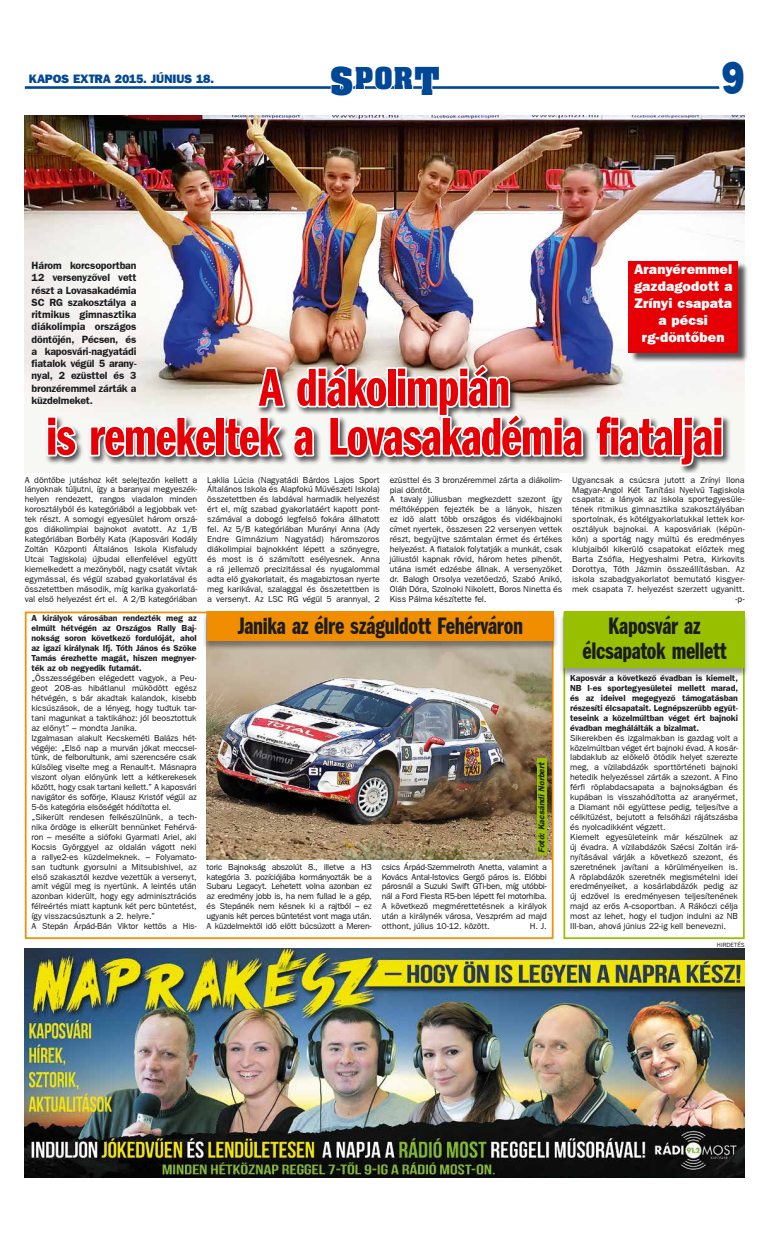
<style>
.page{position:relative;width:772px;height:1238px;background:#fff}
.page>*{position:absolute;margin:0;border:0;box-sizing:border-box;transform-origin:0 0}
.t1{font:600 extra-condensed 55.12px/49px "Franklin Gothic Itc TEE";letter-spacing:-.02em;color:#e60005;text-align:center}
.t2{font:800 46.99px "Frankfurt Gothic";color:#004795;scale:.82 1}
.t3{font:700 25.64px "Aardvark";color:#004795}
.t4{font:600 extra-condensed 24.5px/24.5px "Franklin Gothic Itc TEE";letter-spacing:-.015em;color:#1b1c20;text-align:center}
.t5{font:800 14px/16.8px "Frankfurt Gothic";letter-spacing:.01em;color:#fff;text-align:center}
.t6{font:800 12.25px "Frankfurt Gothic";letter-spacing:-.015em;color:#004795}
.t7{font:700 10.5px/12.2px "Frankfurt Gothic";letter-spacing:-.01em;color:#1b1c20;text-align:justify}
.t8{font:8.75px/9.9px "Frankfurt Gothic";letter-spacing:-.005em;color:#1b1c20;text-align:justify}
.t9{font:700 8.75px/9.9px "Frankfurt Gothic";letter-spacing:-.005em;color:#1b1c20;text-align:justify}
.t10{font:italic 700 8.75px "Frankfurt Gothic";color:#1b1c20}
.t11{font:6.12px "Frankfurt Gothic";letter-spacing:.01em;color:#1b1c20}
.s1{font-size:32.73px}
</style>
<div class="page">
<img style="left:206px;top:651px;width:344px;height:208px">
<div style="left:25px;top:611px;width:528px;height:328px;border:2px solid #f29000"></div>
<hr style="left:25px;top:86px;width:719px;height:3px;background:#004795">
<svg style="left:329px;top:86px;width:111px;height:3px"></svg>
<svg style="left:711px;top:86px;width:33px;height:3px"></svg>
<img style="left:25px;top:949px;width:719px;height:228px">
<img style="left:25px;top:115px;width:719px;height:358px">
<div style="left:45px;top:363px;width:686px;height:111px;background:#1b1c20;opacity:.75"></div>
<svg style="left:45px;top:414px;width:34px;height:45px"></svg>
<img style="left:88px;top:337px;width:498px;height:137px">
<svg style="left:593px;top:413px;width:131px;height:55px"></svg>
<div style="left:629px;top:262px;width:119px;height:101px;background:#1b1c20;opacity:.75"></div>
<div style="left:628px;top:261px;width:109px;height:91px;background:#e60005"></div>
<div style="left:202px;top:612px;width:356px;height:39px;background:#1b1c20;opacity:.45"></div>
<div style="left:207px;top:611px;width:346px;height:30px;background:#f18e00"></div>
<div style="left:563px;top:611px;width:181px;height:328px;border:2px solid #98c000"></div>
<div style="left:559px;top:612px;width:190px;height:65px;background:#1b1c20;opacity:.45"></div>
<div style="left:564px;top:611px;width:180px;height:57px;background:#98c000"></div>
<div style="left:537px;top:758px;width:9px;height:97px;background:#98c000"></div>
<h3 class="t6" style="left:29px;top:71px;width:187px">KAPOS EXTRA 2015. JÚNIUS 18.</h3>
<h3 class="t3" style="left:330px;top:61px;width:111px"><span class="s1">S</span>POR<span class="s1">T</span></h3>
<h2 class="t2" style="left:721px;top:50px;width:30px">9</h2>
<p class="t7" style="left:32px;top:259px;width:106px">Három korcsoportban 12 versenyzővel vett részt a Lovasakadémia SC RG szakosztálya a ritmikus gimnasztika diákolimpia országos döntőjén, Pécsen, és a kaposvári-nagyatádi fiatalok végül 5 aran - nyal, 2 ezüsttel és 3 bronzéremmel zárták a küzdelmeket.</p>
<h3 class="t5" style="left:633px;top:261px;width:100px">Aranyéremmel gazdagodott a<br>Zrínyi csapata a pécsi rg-döntőben</h3>
<h1 class="t1" style="left:46px;top:363px;width:678px">A diákolimpián<br>is remekeltek a Lovasakadémia fiataljai</h1>
<p class="t8" style="left:25px;top:474px;width:174px">A döntőbe jutáshoz két selejtezőn kellett a lányoknak túljutni, így a baranyai megyeszék&shy;helyen rendezett, rangos viadalon minden korosztályból és kategóriából a legjobbak vet&shy;tek részt. A somogyi egyesület három orszá&shy;gos diákolimpiai bajnokot avatott. Az 1/B kategóriában Borbély Kata (Kaposvári Kodály Zoltán Központi Általános Iskola Kisfaludy Utcai Tagiskola) újbudai ellenfelével együtt kiemelkedett a mezőnyből, nagy csatát vívtak egymással, és végül szabad gyakorlatával és összetettben második, míg karika gyakorlatá&shy;val első helyezést ért el. A 2/B kategóriában</p>
<p class="t8" style="left:207px;top:474px;width:174px">Laklia Lúcia (Nagyatádi Bárdos Lajos Sport Általános Iskola és Alapfokú Művészeti Iskola) összetettben és labdával harmadik helyezést ért el, míg szabad gyakorlatáért kapott pont&shy;számával a dobogó legfelső fokára állhatott fel. Az 5/B kategóriában Murányi Anna (Ady Endre Gimnázium Nagyatád) háromszoros diákolimpiai bajnokként lépett a szőnyegre, és most is ő számított esélyesnek. Anna a rá jellemző precizitással és nyugalommal adta elő gyakorlatait, és magabiztosan nyerte meg karikával, szalaggal és összetettben is a versenyt. Az LSC RG végül 5 arannyal, 2</p>
<p class="t8" style="left:389px;top:474px;width:174px;text-align:left">ezüsttel és 3 bronzéremmel zárta a diákolim&shy;piai döntőt.<br>A tavaly júliusban megkezdett szezont így méltóképpen fejezték be a lányok, hiszen ez idő alatt több országos és vidékbajnoki címet nyertek, összesen 22 versenyen vettek részt, begyűjtve számtalan érmet és értékes helyezést. A fiatalok folytatják a munkát, csak júliustól kapnak rövid, három hetes pihenőt, utána ismét edzésbe állnak. A versenyzőket dr. Balogh Orsolya vezetőedző, Szabó Anikó, Oláh Dóra, Szolnoki Nikolett, Boros Ninetta és Kiss Pálma készítette fel.</p>
<p class="t8" style="left:572px;top:474px;width:174px;text-align:right">Ugyancsak a csúcsra jutott a Zrínyi Ilona Magyar-Angol Két Tanítási Nyelvű Tagiskola csapata: a lányok az iskola sportegyesüle&shy;tének ritmikus gimnasztika szakosztályában sportolnak, és kötélgyakorlatukkal lettek kor&shy;osztályuk bajnokai. A kaposváriak (képün&shy;kön) a sportág nagy múltú és eredményes klubjaiból kikerülő csapatokat előztek meg Barta Zsófia, Hegyeshalmi Petra, Kirkovits Dorottya, Tóth Jázmin összeállításban. Az iskola szabadgyakorlatot bemutató kisgyer&shy;mek csapata 7. helyezést szerzett ugyanitt. -p-</p>
<p class="t9" style="left:32px;top:613px;width:167px">A királyok városában rendezték meg az elmúlt hétvégén az Országos Rally Baj&shy;nokság soron következő fordulóját, ahol az igazi királynak Ifj. Tóth János és Szőke Tamás érezhette magát, hiszen megnyer&shy;ték az ob negyedik futamát.</p>
<p class="t8" style="left:32px;top:673px;width:167px;text-align:left">„Összességében elégedett vagyok, a Peu&shy;geot 208-as hibátlanul működött egész hétvégén, s bár akadtak kalandok, kisebb kicsúszások, de a lényeg, hogy tudtuk tar&shy;tani magunkat a taktikához: jól beosztottuk az előnyt” – mondta Janika.<br>Izgalmasan alakult Kecskeméti Balázs hét&shy;végéje: „Első nap a murván jókat meccsel&shy;tünk, de felborultunk, ami szerencsére csak külsőleg viselte meg a Renault-t. Másnapra viszont olyan előnyünk lett a kétkerekesek között, hogy csak tartani kellett.” A kaposvári navigátor és sofőrje, Klausz Kristóf végül az 5-ös kategória elsőségét hódította el. „Sikerült rendesen felkészülnünk, a tech&shy;nika ördöge is elkerült bennünket Fehérvá&shy;ron – mesélte a siófoki Gyarmati Ariel, aki Kocsis Györggyel az oldalán vágott neki a rallye2-es küzdelmeknek. – Folyamato&shy;san tudtunk gyorsulni a Mitsubishivel, az első szakasztól kezdve vezettük a versenyt, amit végül meg is nyertünk. A leintés után azonban kiderült, hogy egy adminisztrációs félreértés miatt kaptunk két perc büntetést, így visszacsúsztunk a 2. helyre.”<br>A Stepán Árpád-Bán Viktor kettős a His-</p>
<h3 class="t4" style="left:237px;top:614px;width:287px">Janika az élre száguldott Fehérváron</h3>
<p class="t10" style="left:536px;top:853px;width:92px;rotate:-90deg">Fotó: Kacsándi Norbert</p>
<p class="t8" style="left:206px;top:861px;width:167px">toric Bajnokság abszolút 8., illetve a H3 kategória 3. pozíciójába kormányozták be a Subaru Legacyt. Lehetett volna azonban ez az eredmény jobb is, ha nem fullad le a gép, és Stepánék nem késnek ki a rajtból – ez ugyanis két perces büntetést vont maga után.<br>A küzdelmektől idő előtt búcsúzott a Meren-</p>
<p class="t8" style="left:381px;top:861px;width:167px">csics Árpád-Szemmelroth Anetta, valamint a Kovács Antal-Istovics Gergő páros is. Előbbi párosnál a Suzuki Swift GTi-ben, míg utóbbi&shy;nál a Ford Fiesta R5-ben lépett fel motorhiba.<br>A következő megmérettetésnek a királyok után a királynék városa, Veszprém ad majd otthont, július 10-12. között.</p>
<p class="t8" style="left:530px;top:921px;width:18px">H. J.</p>
<h3 class="t4" style="left:582px;top:614px;width:146px">Kaposvár az élcsapatok mellett</h3>
<p class="t9" style="left:570px;top:673px;width:169px">Kaposvár a következő évadban is kiemelt, NB I-es sportegyesületei mellett marad, és az ideivel megegyező támogatásban részesíti élcsapatait. Legnépszerűbb együt&shy;teseink a közelmúltban véget ért bajnoki évadban meghálálták a bizalmat.</p>
<p class="t8" style="left:570px;top:732px;width:169px;text-align:left">Sikerekben és izgalmakban is gazdag volt a közelmúltban véget ért bajnoki évad. A kosár&shy;labdaklub az előkelő ötödik helyet szerezte meg, a vízilabdázók sporttörténeti bajnoki hetedik helyezéssel zárták a szezont. A Fino férfi röplabdacsapata a bajnokságban és kupában is visszahódította az aranyérmet, a Diamant női együttese pedig, teljesítve a célkitűzést, bejutott a felsőházi rájátszásba és nyolcadikként végzett.<br>Kiemelt egyesületeink már készülnek az új évadra. A vízilabdázók Szécsi Zoltán irá&shy;nyításával várják a következő szezont, és szeretnének javítani a körülményeiken is.<br>A röplabdázók szeretnék megismételni idei eredményeiket, a kosárlabdázók pedig az új edzővel is eredményesen teljesítenének majd az erős A-csoportban. A Rákóczi célja most az lehet, hogy el tudjon indulni az NB III-ban, ahová június 22-ig kell benevezni.</p>
<p class="t11" style="left:716px;top:941px;width:29px">HIRDETÉS</p>
</div>
